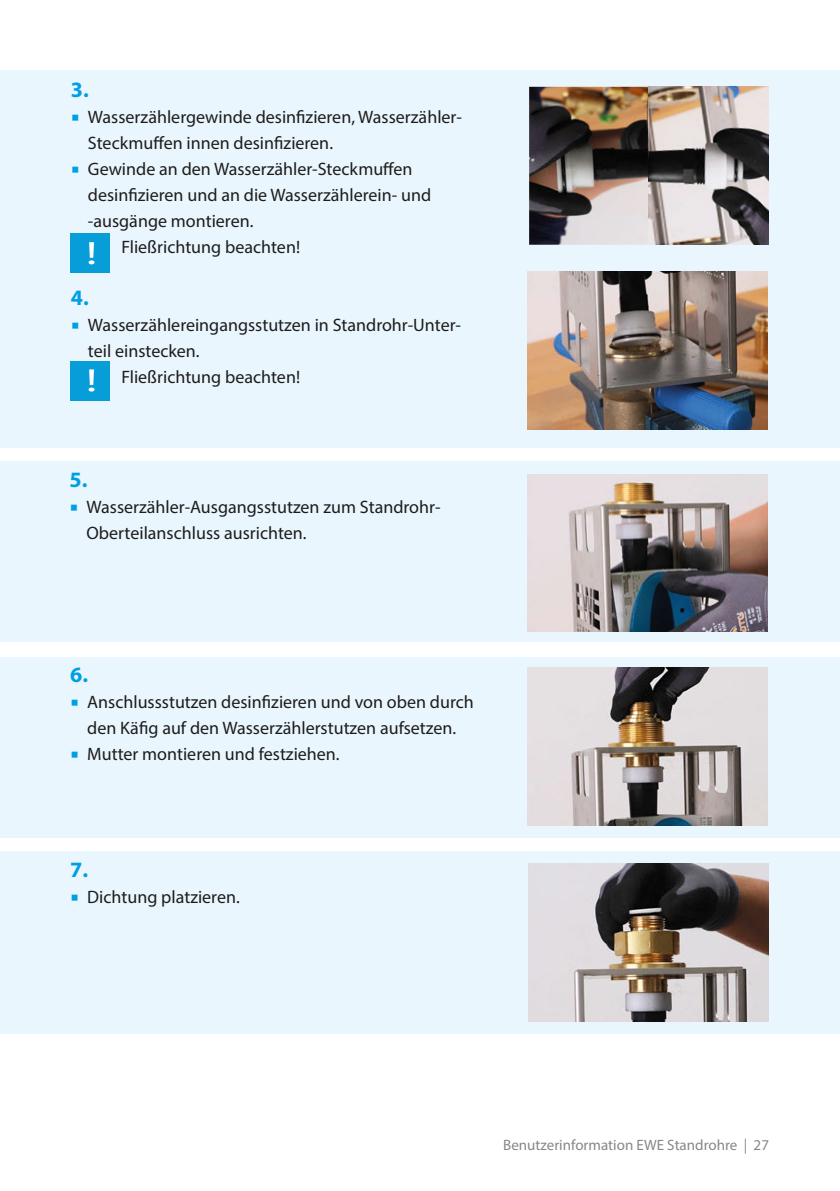
<style>
.page{position:relative;width:840px;height:1191px;background:#fff}
.page>*{position:absolute;margin:0;border:0;box-sizing:border-box;transform-origin:0 0}
.HL2_11_13pt{font:700 22px "Myriad Pro";color:#009fe3}
.Fließtext_9_13pt{font:18px/26px "Myriad Pro";color:#1d1d1b}
.t1{font:15px "Myriad Pro";color:#878787}
</style>
<div class="page">
<div style="left:0;top:71px;width:839px;height:377px;background:#eaf6fe"></div>
<div style="left:0;top:657px;width:839px;height:181px;background:#eaf6fe"></div>
<img style="left:527px;top:272px;width:240px;height:157px">
<div style="left:0;top:851px;width:839px;height:183px;background:#eaf6fe"></div>
<div style="left:0;top:461px;width:839px;height:181px;background:#eaf6fe"></div>
<div style="left:71px;top:234px;width:39px;height:39px;background:#069dd9"></div>
<svg style="left:88px;top:242px;width:6px;height:22px"></svg>
<div style="left:71px;top:361px;width:39px;height:39px;background:#069dd9"></div>
<svg style="left:88px;top:369px;width:6px;height:22px"></svg>
<img style="left:527px;top:667px;width:240px;height:158px">
<img style="left:527px;top:474px;width:240px;height:158px">
<img style="left:528px;top:863px;width:240px;height:158px">
<img style="left:529px;top:87px;width:239px;height:158px">
<p class="HL2_11_13pt" style="left:71px;top:75px;width:19px">3.</p>
<p class="Fließtext_9_13pt" style="left:88px;top:104px;width:375px">Wasserzählergewinde desinfizieren, Wasserzähler-<br>Steckmuffen innen desinfizieren.</p>
<p class="Fließtext_9_13pt" style="left:88px;top:156px;width:344px">Gewinde an den Wasserzähler-Steckmuffen desinfizieren und an die Wasserzählerein- und -ausgänge montieren.</p>
<p class="Fließtext_9_13pt" style="left:121px;top:234px;width:180px">Fließrichtung beachten!</p>
<p class="HL2_11_13pt" style="left:71px;top:283px;width:19px">4.</p>
<p class="Fließtext_9_13pt" style="left:88px;top:312px;width:374px">Wasserzählereingangsstutzen in Standrohr-Unter&shy;teil einstecken.</p>
<p class="Fließtext_9_13pt" style="left:121px;top:364px;width:180px">Fließrichtung beachten!</p>
<p class="HL2_11_13pt" style="left:69px;top:465px;width:19px">5.</p>
<p class="Fließtext_9_13pt" style="left:86px;top:494px;width:355px">Wasserzähler-Ausgangsstutzen zum Standrohr-<br>Oberteilanschluss ausrichten.</p>
<p class="HL2_11_13pt" style="left:70px;top:660px;width:19px">6.</p>
<p class="Fließtext_9_13pt" style="left:87px;top:689px;width:388px">Anschlussstutzen desinfizieren und von oben durch den Käfig auf den Wasserzählerstutzen aufsetzen.</p>
<p class="Fließtext_9_13pt" style="left:87px;top:741px;width:254px">Mutter montieren und festziehen.</p>
<p class="HL2_11_13pt" style="left:70px;top:855px;width:19px">7.</p>
<p class="Fließtext_9_13pt" style="left:87px;top:884px;width:154px">Dichtung platzieren.</p>
<p class="t1" style="left:503px;top:1136px;width:267px">Benutzerinformation EWE Standrohre | 27</p>
</div>
